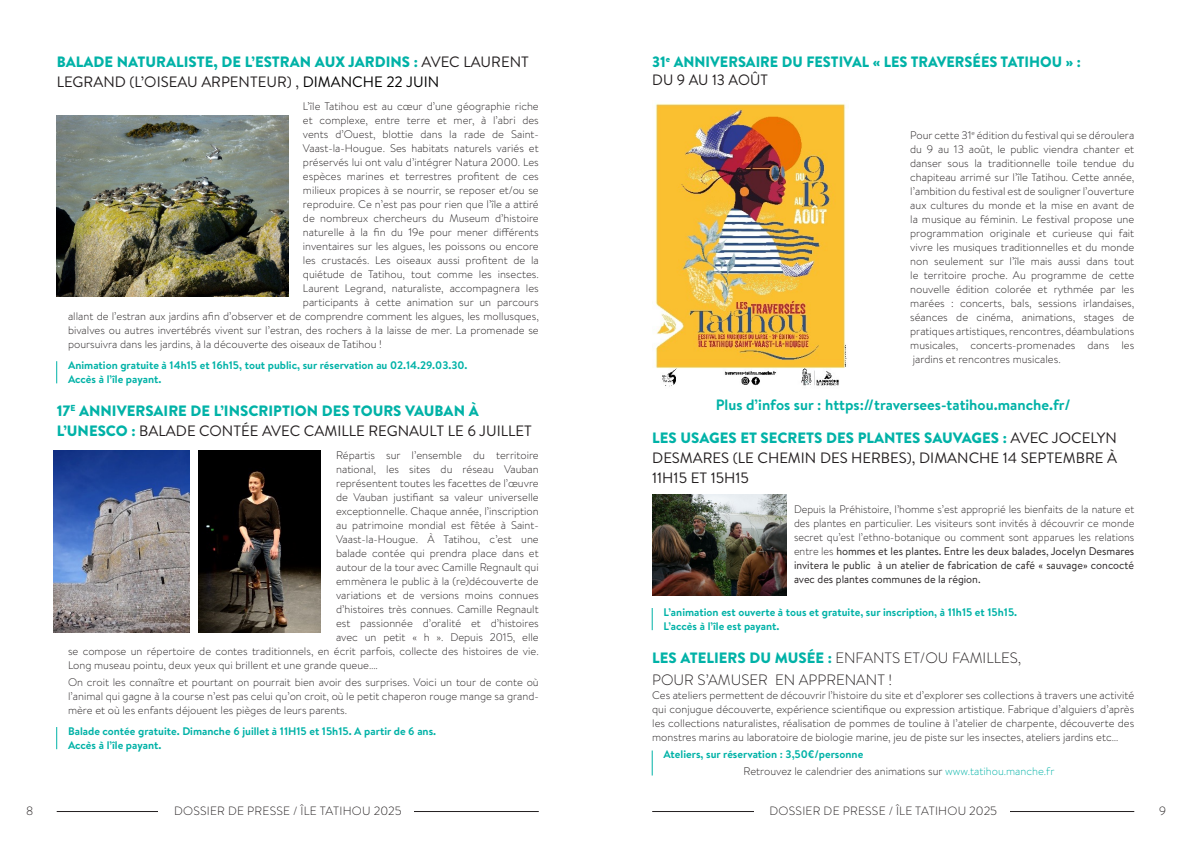
<style>
.page{position:relative;width:1191px;height:842px;background:#fff}
.page>*{position:absolute;margin:0;border:0;box-sizing:border-box;transform-origin:0 0}
.Style_de_paragraphe_6{font:900 15px/20px "Brandon Text";color:#00b2a7}
.Style_de_paragraphe_11{font:900 15px/18px "Brandon Text";color:#00b2a7}
.texte_filet_2{font:300 15px "Brandon Text";color:#231f20}
.Style_de_paragraphe_11-2{font:15px/20px "Brandon Text";color:#231f20}
.texte{font:700 15px "Brandon Text";color:#00b2a7}
.t1{font:300 12px "Brandon Text";letter-spacing:.02em;color:#231f20}
.texte_filet_2-2{font:300 11px/14px "Brandon Text";color:#231f20;text-align:justify}
.texte-2{font:300 11px/14px "Brandon Text";color:#231f20;text-align:justify}
.Style_de_paragraphe_11-3{font:300 11px/14px "Brandon Text";color:#231f20;text-align:justify}
.texte_filet_2-3{font:700 11px/14px "Brandon Text";color:#00b2a7}
.s1{font-weight:400;color:#231f20}
.s2{font-weight:400;color:#000}
.s3{font-weight:400}
.s4{font-weight:900;color:#00b2a7}
.s5{color:#00b2a7}
</style>
<div class="page">
<hr style="left:57px;top:811px;width:482px;height:1px;background:#231f20">
<div style="left:159px;top:799px;width:255px;height:23px;background:#fff"></div>
<hr style="left:652px;top:811px;width:482px;height:1px;background:#231f20">
<div style="left:754px;top:799px;width:255px;height:23px;background:#fff"></div>
<svg style="left:56px;top:361px;width:1px;height:22px"></svg>
<img style="left:57px;top:116px;width:232px;height:180px">
<svg style="left:56px;top:727px;width:1px;height:22px"></svg>
<img style="left:54px;top:451px;width:136px;height:181px">
<img style="left:198px;top:451px;width:123px;height:181px">
<img style="left:655px;top:103px;width:192px;height:284px">
<svg style="left:651px;top:608px;width:1px;height:22px"></svg>
<svg style="left:651px;top:750px;width:1px;height:25px"></svg>
<img style="left:652px;top:495px;width:134px;height:100px">
<p class="Style_de_paragraphe_6" style="left:57px;top:52px;width:473px">BALADE NATURALISTE, DE L’ESTRAN AUX JARDINS : <span class="s1">AVEC LAURENT<br>LEGRAND (L’OISEAU ARPENTEUR) ,</span> <span class="s2">DIMANCHE 22 JUIN</span></p>
<p class="texte_filet_2-2" style="left:303px;top:99px;width:237px">L’île Tatihou est au cœur d’une géographie riche</p>
<p class="texte_filet_2-2" style="left:303px;top:113px;width:237px">et complexe, entre terre et mer, à l’abri des</p>
<p class="texte_filet_2-2" style="left:303px;top:127px;width:237px">vents d’Ouest, blottie dans la rade de Saint-</p>
<p class="texte_filet_2-2" style="left:303px;top:141px;width:237px">Vaast-la-Hougue. Ses habitats naturels variés et</p>
<p class="texte_filet_2-2" style="left:303px;top:155px;width:237px">préservés lui ont valu d’intégrer Natura 2000. Les</p>
<p class="texte_filet_2-2" style="left:303px;top:169px;width:237px">espèces marines et terrestres profitent de ces</p>
<p class="texte_filet_2-2" style="left:303px;top:183px;width:237px">milieux propices à se nourrir, se reposer et/ou se</p>
<p class="texte_filet_2-2" style="left:303px;top:197px;width:237px">reproduire. Ce n’est pas pour rien que l’île a attiré</p>
<p class="texte_filet_2-2" style="left:303px;top:211px;width:237px">de nombreux chercheurs du Museum d’histoire</p>
<p class="texte_filet_2-2" style="left:303px;top:225px;width:237px">naturelle à la fin du 19e pour mener différents</p>
<p class="texte_filet_2-2" style="left:303px;top:239px;width:237px">inventaires sur les algues, les poissons ou encore</p>
<p class="texte_filet_2-2" style="left:303px;top:253px;width:237px">les crustacés. Les oiseaux aussi profitent de la</p>
<p class="texte_filet_2-2" style="left:303px;top:267px;width:237px">quiétude de Tatihou, tout comme les insectes.</p>
<p class="texte_filet_2-2" style="left:303px;top:281px;width:237px">Laurent Legrand, naturaliste, accompagnera les</p>
<p class="texte_filet_2-2" style="left:303px;top:295px;width:237px">participants à cette animation sur un parcours</p>
<p class="texte_filet_2-2" style="left:68px;top:309px;width:472px">allant de l’estran aux jardins afin d’observer et de comprendre comment les algues, les mollusques,</p>
<p class="texte_filet_2-2" style="left:68px;top:323px;width:472px">bivalves ou autres invertébrés vivent sur l’estran, des rochers à la laisse de mer. La promenade se</p>
<p class="texte_filet_2-2" style="left:68px;top:337px;width:315px">poursuivra dans les jardins, à la découverte des oiseaux de Tatihou !</p>
<p class="texte_filet_2-3" style="left:68px;top:358px;width:401px">Animation gratuite à 14h15 et 16h15, tout public, sur réservation au 02.14.29.03.30.<br>Accès à l’île payant.</p>
<p class="Style_de_paragraphe_6" style="left:57px;top:401px;width:477px">17<sup>E</sup> ANNIVERSAIRE DE L’INSCRIPTION DES TOURS VAUBAN À<br>L’UNESCO : <span class="s1">BALADE CONTÉE AVEC CAMILLE REGNAULT LE 6 JUILLET</span></p>
<p class="texte_filet_2-2" style="left:336px;top:448px;width:204px">Répartis sur l’ensemble du territoire</p>
<p class="texte_filet_2-2" style="left:336px;top:462px;width:204px">national, les sites du réseau Vauban</p>
<p class="texte_filet_2-2" style="left:336px;top:476px;width:204px">représentent toutes les facettes de l’œuvre</p>
<p class="texte_filet_2-2" style="left:336px;top:490px;width:204px">de Vauban justifiant sa valeur universelle</p>
<p class="texte_filet_2-2" style="left:336px;top:504px;width:204px">exceptionnelle. Chaque année, l’inscription</p>
<p class="texte_filet_2-2" style="left:336px;top:518px;width:204px">au patrimoine mondial est fêtée à Saint-</p>
<p class="texte_filet_2-2" style="left:336px;top:532px;width:204px">Vaast-la-Hougue. À Tatihou, c’est une</p>
<p class="texte_filet_2-2" style="left:336px;top:546px;width:204px">balade contée qui prendra place dans et</p>
<p class="texte_filet_2-2" style="left:336px;top:560px;width:204px">autour de la tour avec Camille Regnault qui</p>
<p class="texte_filet_2-2" style="left:336px;top:574px;width:204px">emmènera le public à la (re)découverte de</p>
<p class="texte_filet_2-2" style="left:336px;top:588px;width:204px">variations et de versions moins connues</p>
<p class="texte_filet_2-2" style="left:336px;top:602px;width:204px">d’histoires très connues. Camille Regnault</p>
<p class="texte_filet_2-2" style="left:336px;top:616px;width:204px">est passionnée d’oralité et d’histoires</p>
<p class="texte_filet_2-2" style="left:336px;top:630px;width:204px">avec un petit « h ». Depuis 2015, elle</p>
<p class="texte_filet_2-2" style="left:68px;top:644px;width:472px">se compose un répertoire de contes traditionnels, en écrit parfois, collecte des histoires de vie.</p>
<p class="texte_filet_2-2" style="left:68px;top:658px;width:311px">Long museau pointu, deux yeux qui brillent et une grande queue….</p>
<p class="texte_filet_2-2" style="left:68px;top:675px;width:472px">On croit les connaître et pourtant on pourrait bien avoir des surprises. Voici un tour de conte où l’animal qui gagne à la course n’est pas celui qu’on croit, où le petit chaperon rouge mange sa grand&shy;mère et où les enfants déjouent les pièges de leurs parents.</p>
<p class="texte_filet_2-3" style="left:68px;top:724px;width:370px">Balade contée gratuite. Dimanche 6 juillet à 11H15 et 15h15. A partir de 6 ans.<br>Accès à l’île payant.</p>
<p class="Style_de_paragraphe_11" style="left:652px;top:53px;width:430px">31<sup>e</sup> ANNIVERSAIRE DU FESTIVAL « LES TRAVERSÉES TATIHOU » :<br><span class="s1">DU 9 AU 13 AOÛT</span></p>
<p class="texte-2" style="left:910px;top:127px;width:225px">Pour cette 31<sup>e</sup> édition du festival qui se déroulera du 9 au 13 août, le public viendra chanter et danser sous la traditionnelle toile tendue du chapiteau arrimé sur l’île Tatihou. Cette année, l’ambition du festival est de souligner l’ouverture aux cultures du monde et la mise en avant de la musique au féminin. Le festival propose une programmation originale et curieuse qui fait vivre les musiques traditionnelles et du monde non seulement sur l’île mais aussi dans tout le territoire proche. Au programme de cette nouvelle édition colorée et rythmée par les marées : concerts, bals, sessions irlandaises, séances de cinéma, animations, stages de pratiques artistiques, rencontres, déambulations musicales, concerts-promenades dans les jardins et rencontres musicales.</p>
<p class="texte" style="left:716px;top:394px;width:356px">Plus d’infos sur : https://traversees-tatihou.manche.fr/</p>
<p class="Style_de_paragraphe_11" style="left:652px;top:428px;width:466px">LES USAGES ET SECRETS DES PLANTES SAUVAGES : <span class="s1">AVEC JOCELYN</span></p>
<p class="Style_de_paragraphe_11-2" style="left:652px;top:447px;width:466px">DESMARES (LE CHEMIN DES HERBES), DIMANCHE 14 SEPTEMBRE À<br>11H15 ET 15H15</p>
<p class="Style_de_paragraphe_11-3" style="left:794px;top:502px;width:342px">Depuis la Préhistoire, l’homme s’est approprié les bienfaits de la nature et des plantes en particulier. Les visiteurs sont invités à découvrir ce monde secret qu’est l’ethno-botanique ou comment sont apparues les relations entre les <span class="s3">hommes et les plantes. Entre les deux balades, Jocelyn Desmares invitera le public à un atelier de fabrication de café « sauvage» concocté avec des plantes communes de la région.</span></p>
<p class="texte_filet_2-3" style="left:663px;top:605px;width:355px">L’animation est ouverte à tous et gratuite, sur inscription, à 11h15 et 15h15.<br>L’accès à l’île est payant.</p>
<p class="texte_filet_2" style="left:652px;top:647px;width:370px"><span class="s4">LES ATELIERS DU MUSÉE :</span> ENFANTS ET/OU FAMILLES,</p>
<p class="texte_filet_2" style="left:652px;top:670px;width:242px">POUR S’AMUSER EN APPRENANT !</p>
<p class="texte_filet_2-2" style="left:652px;top:688px;width:483px">Ces ateliers permettent de découvrir l’histoire du site et d’explorer ses collections à travers une activité qui conjugue découverte, expérience scientifique ou expression artistique. Fabrique d’alguiers d’après les collections naturalistes, réalisation de pommes de touline à l’atelier de charpente, découverte des monstres marins au laboratoire de biologie marine, jeu de piste sur les insectes, ateliers jardins etc…</p>
<p class="texte_filet_2-3" style="left:663px;top:747px;width:201px">Ateliers, sur réservation : 3,50€/personne</p>
<p class="texte_filet_2-2" style="left:743px;top:764px;width:312px">Retrouvez le calendrier des animations sur <span class="s5">www.tatihou.manche.fr</span></p>
<p class="t1" style="left:26px;top:803px;width:9px">8</p>
<p class="t1" style="left:174px;top:803px;width:229px">DOSSIER DE PRESSE / ÎLE TATIHOU 2025</p>
<p class="t1" style="left:769px;top:803px;width:229px">DOSSIER DE PRESSE / ÎLE TATIHOU 2025</p>
<p class="t1" style="left:1159px;top:803px;width:8px">9</p>
</div>
